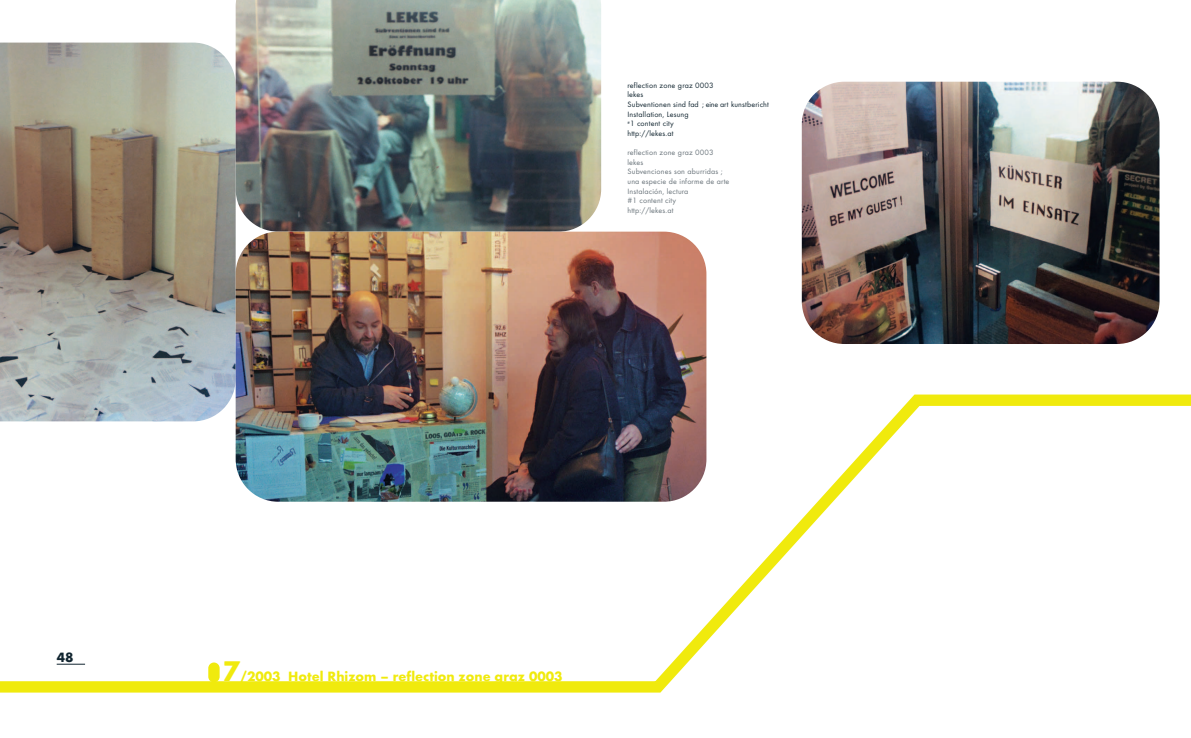
<style>
.page{position:relative;width:1191px;height:738px;background:#fff}
.page>*{position:absolute;margin:0;border:0;box-sizing:border-box;transform-origin:0 0}
.t1{font:14px "Futura T Bold Ro 1";color:#f0ea0d}
.t2{font:14px "Futura T Bold Ro 1";color:#112530}
.t3{font:8px/9.6px "Futura T Book Ro 1";letter-spacing:.015em;color:#6a747b}
.t4{font:8px/9.6px "Futura T Book Ro 1";letter-spacing:.015em;color:#112530}
.s1{font-size:29.5px}
</style>
<div class="page">
<svg style="left:0;top:388px;width:1190px;height:305px"></svg>
<img style="left:0;top:43px;width:236px;height:378px">
<img style="left:801px;top:82px;width:358px;height:262px;border-radius:43px">
<img style="left:236px;top:0;width:365px;height:231px">
<img style="left:236px;top:231px;width:470px;height:270px;border-radius:43px">
<svg style="left:57px;top:663px;width:28px;height:1px"></svg>
<div style="left:208px;top:662px;width:12px;height:19px;background:#f0ea0d;border-radius:6px"></div>
<p class="t4" style="left:627px;top:81px;width:143px">reflection zone graz 0003<br>lekes<br>Subventionen sind fad ; eine art kunstbericht<br>Installation, Lesung<br><sup>#</sup>1 content city<br>http://lekes.at</p>
<p class="t3" style="left:627px;top:148px;width:103px">reflection zone graz 0003 lekes<br>Subvenciones son aburridas ; una especie de informe de arte<br>Instalación, lectura<br>#1 content city<br>http://lekes.at</p>
<h1 class="t2" style="left:57px;top:651px;width:18px">48</h1>
<h1 class="t1" style="left:222px;top:670px;width:342px"><span class="s1">7</span>/2003 Hotel Rhizom – reflection zone graz 0003</h1>
</div>
